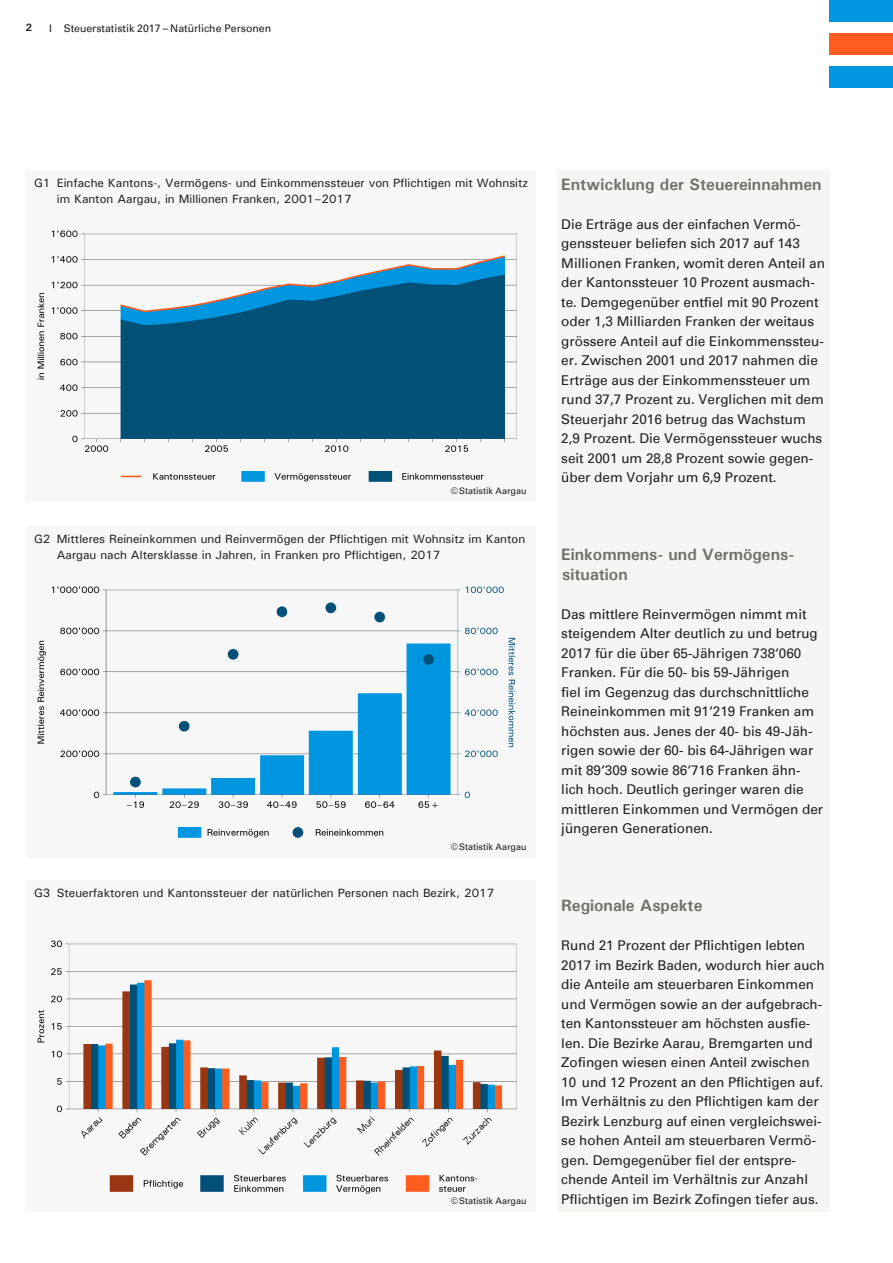
<style>
.page{position:relative;width:893px;height:1263px;background:#fff}
.page>*{position:absolute;margin:0;border:0;box-sizing:border-box;transform-origin:0 0}
.Titel_Ebene_1{font:700 16.5px/19.8px "Univers";color:#6f726b}
.Lauftext{font:13.5px/19.5px "Univers";color:#231f20}
.t1{font:500 12px/16.5px "Univers";color:#231f20}
.t2{font:10.5px "Univers";color:#231f20}
.t3{font:700 10.5px "Univers";color:#231f20}
.Copyright_Statistik{font:9px "Univers";color:#231f20}
</style>
<div class="page">
<div style="left:829px;top:0;width:64px;height:21px;background:#0096df"></div>
<div style="left:829px;top:33px;width:64px;height:22px;background:#ff5c1f"></div>
<div style="left:829px;top:67px;width:64px;height:21px;background:#0096df"></div>
<img style="left:37px;top:586px;width:479px;height:252px">
<img style="left:37px;top:940px;width:480px;height:254px">
<img style="left:37px;top:230px;width:480px;height:252px">
<div style="left:557px;top:170px;width:272px;height:1042px;background:#f5f5f4"></div>
<p class="t3" style="left:26px;top:21px;width:8px">2</p>
<p class="t2" style="left:49px;top:22px;width:224px">I Steuerstatistik 2017 – Natürliche Personen</p>
<p class="t1" style="left:57px;top:174px;width:473px;text-indent:-23px">G1 Einfache Kantons-, Vermögens- und Einkommenssteuer von Pflichtigen mit Wohnsitz im Kanton Aargau, in Millionen Franken, 2001–2017</p>
<p class="Copyright_Statistik" style="left:451px;top:485px;width:77px">©Statistik Aargau</p>
<p class="t1" style="left:57px;top:530px;width:470px;text-indent:-23px">G2 Mittleres Reineinkommen und Reinvermögen der Pflichtigen mit Wohnsitz im Kanton<br>Aargau nach Altersklasse in Jahren, in Franken pro Pflichtigen, 2017</p>
<p class="Copyright_Statistik" style="left:451px;top:841px;width:77px">©Statistik Aargau</p>
<p class="t1" style="left:34px;top:884px;width:462px">G3 Steuerfaktoren und Kantonssteuer der natürlichen Personen nach Bezirk, 2017</p>
<p class="Copyright_Statistik" style="left:451px;top:1196px;width:77px">©Statistik Aargau</p>
<p class="Titel_Ebene_1" style="left:561px;top:174px;width:262px">Entwicklung der Steuereinnahmen</p>
<p class="Lauftext" style="left:561px;top:214px;width:265px">Die Erträge aus der einfachen Vermö&shy;genssteuer beliefen sich 2017 auf 143<br>Millionen Franken, womit deren Anteil an der Kantonssteuer 10 Prozent ausmach&shy;te. Demgegenüber entfiel mit 90 Prozent oder 1,3 Milliarden Franken der weitaus grössere Anteil auf die Einkommenssteu&shy;er. Zwischen 2001 und 2017 nahmen die Erträge aus der Einkommenssteuer um rund 37,7 Prozent zu. Verglichen mit dem Steuerjahr 2016 betrug das Wachstum 2,9 Prozent. Die Vermögenssteuer wuchs seit 2001 um 28,8 Prozent sowie gegen&shy;über dem Vorjahr um 6,9 Prozent.</p>
<p class="Titel_Ebene_1" style="left:561px;top:544px;width:234px">Einkommens- und Vermögens&shy;situation</p>
<p class="Lauftext" style="left:561px;top:604px;width:263px">Das mittlere Reinvermögen nimmt mit steigendem Alter deutlich zu und betrug 2017 für die über 65-Jährigen 738‘060<br>Franken. Für die 50- bis 59-Jährigen<br>fiel im Gegenzug das durchschnittliche Reineinkommen mit 91‘219 Franken am höchsten aus. Jenes der 40- bis 49-Jäh&shy;rigen sowie der 60- bis 64-Jährigen war mit 89‘309 sowie 86‘716 Franken ähn&shy;lich hoch. Deutlich geringer waren die mittleren Einkommen und Vermögen der jüngeren Generationen.</p>
<p class="Titel_Ebene_1" style="left:561px;top:895px;width:143px">Regionale Aspekte</p>
<p class="Lauftext" style="left:561px;top:936px;width:265px">Rund 21 Prozent der Pflichtigen lebten 2017 im Bezirk Baden, wodurch hier auch die Anteile am steuerbaren Einkommen und Vermögen sowie an der aufgebrach&shy;ten Kantonssteuer am höchsten ausfie&shy;len. Die Bezirke Aarau, Bremgarten und Zofingen wiesen einen Anteil zwischen 10 und 12 Prozent an den Pflichtigen auf.<br>Im Verhältnis zu den Pflichtigen kam der Bezirk Lenzburg auf einen vergleichswei&shy;se hohen Anteil am steuerbaren Vermö&shy;gen. Demgegenüber fiel der entspre&shy;chende Anteil im Verhältnis zur Anzahl Pflichtigen im Bezirk Zofingen tiefer aus.</p>
</div>
